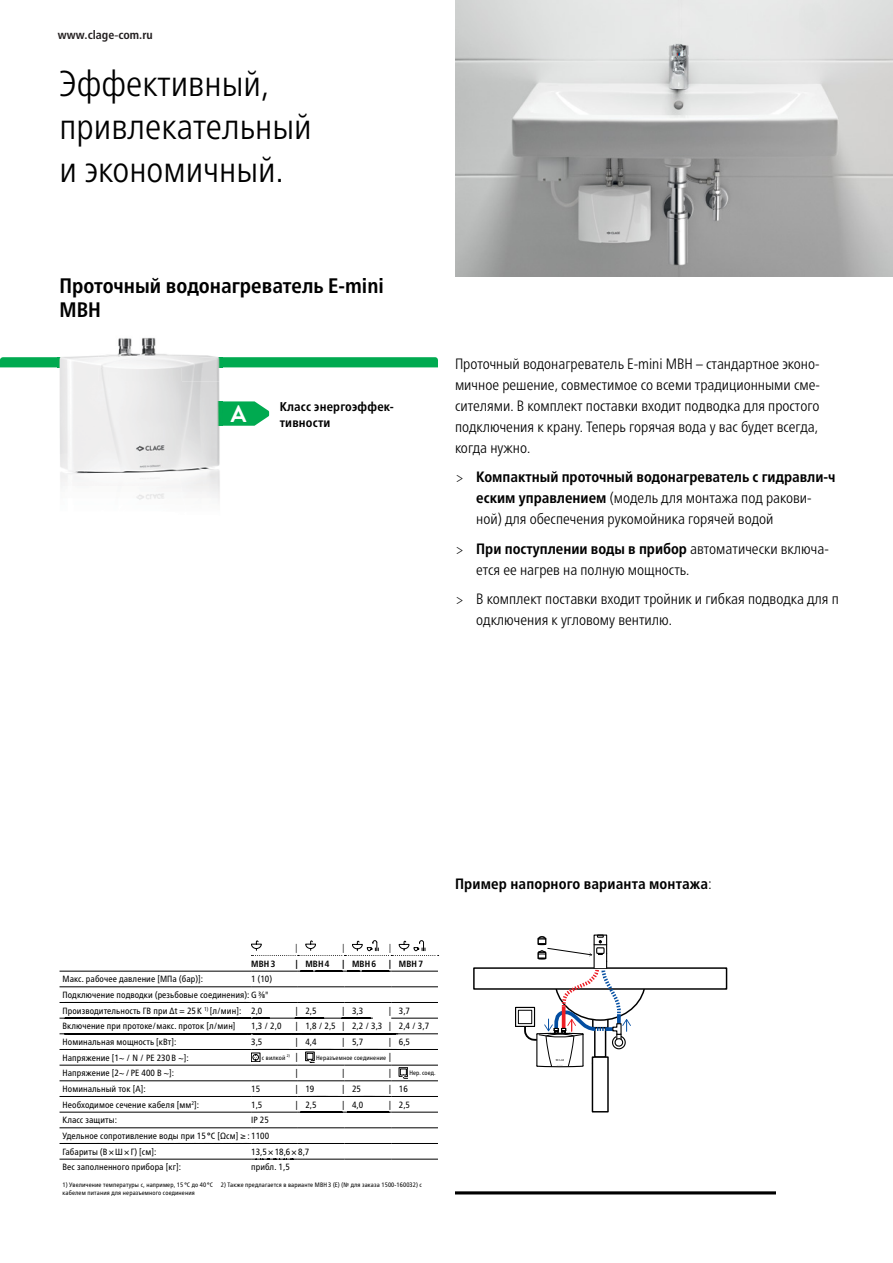
<style>
.page{position:relative;width:893px;height:1263px;background:#fff}
.page>*{position:absolute;margin:0;border:0;box-sizing:border-box;transform-origin:0 0}
.t1{font:300 condensed 36px/43.2px "Frutiger Neue LTW1 G";color:#000}
.t2{font:700 condensed 21px/24.5px "Frutiger Neue LTW1 G";color:#000}
.t3{font:300 condensed 15px/21px "Frutiger Neue LTW1 G";color:#000}
.t4{font:700 condensed 15px "Frutiger Neue LTW1 G";letter-spacing:.01em;color:#000}
.t5{font:700 condensed 12.75px/15.3px "Frutiger Neue LTW1 G";letter-spacing:.015em;color:#000}
.t6{font:700 condensed 12px "Frutiger LT Std";color:#231f20}
.t7{font:condensed 9px/15.6px "Frutiger Neue LTW1 G";letter-spacing:.01em;color:#000}
.t8{font:700 condensed 9px "Frutiger Neue LTW1 G";letter-spacing:.015em;color:#000}
.t9{font:300 condensed 9px "Frutiger Neue LTW1 G";color:#000}
.t10{font:condensed 6.45px/7.6px "Frutiger Neue LTW1 G";letter-spacing:.02em;color:#000}
.s1{font-family:"Arial";font-weight:400;font-stretch:normal}
.s2{font-family:"Brandon Text";font-stretch:normal}
.s3{font-weight:700}
.s4{font-size:9px}
.s5{font-weight:300}
</style>
<div class="page">
<svg style="left:0;top:357px;width:438px;height:10px;background:#05ab53"></svg>
<img style="left:57px;top:337px;width:165px;height:136px">
<img style="left:57px;top:357px;width:165px;height:10px">
<img style="left:60px;top:473px;width:160px;height:28px">
<img style="left:455px;top:0;width:438px;height:276px">
<div style="left:473px;top:967px;width:254px;height:23px;border:1px solid #000"></div>
<div style="left:592px;top:1056px;width:17px;height:56px;border:1px solid #000"></div>
<hr style="left:455px;top:1191px;width:320px;height:3px;background:#000">
<svg style="left:517px;top:1009px;width:6px;height:16px"></svg>
<div style="left:515px;top:1007px;width:20px;height:20px;border:1px solid #000"></div>
<div style="left:518px;top:1010px;width:14px;height:14px;border:1px solid #000"></div>
<svg style="left:523px;top:934px;width:123px;height:134px"></svg>
<svg style="left:60px;top:970px;width:378px;height:189px"></svg>
<hr style="left:60px;top:971px;width:191px;height:1px;background:#000">
<hr style="left:251px;top:971px;width:47px;height:1px;background:#000">
<hr style="left:391px;top:971px;width:47px;height:1px;background:#000">
<hr style="left:60px;top:986px;width:191px;height:1px;background:#000">
<hr style="left:251px;top:986px;width:47px;height:1px;background:#000">
<hr style="left:298px;top:986px;width:47px;height:1px;background:#000">
<hr style="left:345px;top:986px;width:46px;height:1px;background:#000">
<hr style="left:391px;top:986px;width:47px;height:1px;background:#000">
<hr style="left:251px;top:1002px;width:47px;height:1px;background:#000">
<hr style="left:298px;top:1002px;width:47px;height:1px;background:#000">
<hr style="left:345px;top:1002px;width:46px;height:1px;background:#000">
<hr style="left:391px;top:1002px;width:47px;height:1px;background:#000">
<hr style="left:391px;top:1018px;width:47px;height:1px;background:#000">
<hr style="left:391px;top:1033px;width:47px;height:1px;background:#000">
<hr style="left:60px;top:1049px;width:191px;height:1px;background:#000">
<hr style="left:391px;top:1049px;width:47px;height:1px;background:#000">
<hr style="left:60px;top:1065px;width:191px;height:1px;background:#000">
<hr style="left:251px;top:1065px;width:47px;height:1px;background:#000">
<hr style="left:391px;top:1065px;width:47px;height:1px;background:#000">
<hr style="left:60px;top:1080px;width:191px;height:1px;background:#000">
<hr style="left:251px;top:1080px;width:47px;height:1px;background:#000">
<hr style="left:298px;top:1080px;width:47px;height:1px;background:#000">
<hr style="left:345px;top:1080px;width:46px;height:1px;background:#000">
<hr style="left:391px;top:1080px;width:47px;height:1px;background:#000">
<hr style="left:60px;top:1096px;width:191px;height:1px;background:#000">
<hr style="left:251px;top:1096px;width:47px;height:1px;background:#000">
<hr style="left:391px;top:1096px;width:47px;height:1px;background:#000">
<hr style="left:60px;top:1112px;width:191px;height:1px;background:#000">
<hr style="left:251px;top:1112px;width:47px;height:1px;background:#000">
<hr style="left:391px;top:1112px;width:47px;height:1px;background:#000">
<hr style="left:60px;top:1127px;width:191px;height:1px;background:#000">
<hr style="left:251px;top:1127px;width:47px;height:1px;background:#000">
<hr style="left:298px;top:1127px;width:47px;height:1px;background:#000">
<hr style="left:345px;top:1127px;width:46px;height:1px;background:#000">
<hr style="left:391px;top:1127px;width:47px;height:1px;background:#000">
<hr style="left:60px;top:1159px;width:191px;height:1px;background:#000">
<hr style="left:298px;top:1065px;width:47px;height:1px;background:#000">
<hr style="left:345px;top:1065px;width:46px;height:1px;background:#000">
<hr style="left:251px;top:1143px;width:47px;height:1px;background:#000">
<hr style="left:298px;top:1143px;width:47px;height:1px;background:#000">
<hr style="left:345px;top:1143px;width:46px;height:1px;background:#000">
<hr style="left:391px;top:1143px;width:47px;height:1px;background:#000">
<hr style="left:298px;top:1159px;width:47px;height:1px;background:#000">
<hr style="left:345px;top:1159px;width:46px;height:1px;background:#000">
<hr style="left:391px;top:1159px;width:47px;height:1px;background:#000">
<svg style="left:251px;top:940px;width:188px;height:16px"></svg>
<hr style="left:298px;top:971px;width:93px;height:1px;background:#000">
<hr style="left:60px;top:1033px;width:338px;height:1px;background:#000">
<hr style="left:60px;top:1018px;width:313px;height:1px;background:#000">
<hr style="left:60px;top:1002px;width:191px;height:1px;background:#000">
<hr style="left:251px;top:1049px;width:148px;height:1px;background:#000">
<svg style="left:251px;top:1053px;width:9px;height:9px"></svg>
<svg style="left:305px;top:1052px;width:9px;height:9px"></svg>
<svg style="left:307px;top:1053px;width:7px;height:10px"></svg>
<svg style="left:399px;top:1067px;width:9px;height:9px"></svg>
<svg style="left:400px;top:1068px;width:8px;height:10px"></svg>
<hr style="left:298px;top:1096px;width:93px;height:1px;background:#000">
<hr style="left:298px;top:1112px;width:93px;height:1px;background:#000">
<hr style="left:60px;top:1143px;width:191px;height:1px;background:#000">
<hr style="left:251px;top:1159px;width:47px;height:1px;background:#000">
<svg style="left:218px;top:401px;width:51px;height:25px"></svg>
<h3 class="t6" style="left:58px;top:27px;width:96px">www.clage<span class="s1">-</span>com.ru</h3>
<h1 class="t1" style="left:60px;top:61px;width:254px">Эффективный, привлекательный и экономичный.</h1>
<h2 class="t2" style="left:60px;top:273px;width:326px">Проточный водонагреватель E-mini<br>MBH</h2>
<h3 class="t5" style="left:280px;top:399px;width:116px">Класс энергоэффек&shy;тивности</h3>
<p class="t3" style="left:455px;top:353px;width:366px">Проточный водонагреватель E-mini MBH – стандартное эконо&shy;мичное решение, совместимое со всеми традиционными сме&shy;сителями. В комплект поставки входит подводка для простого подключения к крану. Теперь горячая вода у вас будет всегда, когда нужно.</p>
<h3 class="t3" style="left:476px;top:466px;width:361px;text-indent:-21px"><span class="s2">&gt;</span> <span class="s3">Компактный проточный водонагреватель с гидравли-ч еским управлением</span> (модель для монтажа под ракови&shy;ной) для обеспечения рукомойника горячей водой</h3>
<h3 class="t3" style="left:476px;top:538px;width:354px;text-indent:-21px"><span class="s2">&gt;</span> <span class="s3">При поступлении воды в прибор</span> автоматически включа&shy;ется ее нагрев на полную мощность.</h3>
<h3 class="t3" style="left:476px;top:588px;width:364px;text-indent:-21px"><span class="s2">&gt;</span> В комплект поставки входит тройник и гибкая подводка для п одключения к угловому вентилю.</h3>
<p class="t9" style="left:295px;top:942px;width:4px">|</p>
<p class="t9" style="left:342px;top:942px;width:4px">|</p>
<p class="t9" style="left:389px;top:942px;width:4px">|</p>
<p class="t8" style="left:251px;top:958px;width:26px">MBH 3</p>
<p class="t8" style="left:295px;top:958px;width:36px">| MBH 4</p>
<p class="t8" style="left:342px;top:958px;width:36px">| MBH 6</p>
<p class="t8" style="left:389px;top:958px;width:36px">| MBH 7</p>
<p class="t7" style="left:63px;top:971px;width:142px">Макс. рабочее давление [МПа (бар)]:</p>
<p class="t7" style="left:63px;top:971px;width:211px;text-indent:189px">1 (10)<br>Подключение подводки (резьбовые соединения): G ⅜"<br>Производительность ГВ при ∆t = 25 K <sup>1)</sup> [л/мин]: 2,0</p>
<p class="t7" style="left:295px;top:1003px;width:23px">| 2,5</p>
<p class="t7" style="left:342px;top:1003px;width:23px">| 3,3</p>
<p class="t7" style="left:389px;top:1003px;width:23px">| 3,7</p>
<p class="t7" style="left:63px;top:1018px;width:174px">Включение при протоке/макс. проток [л/мин]</p>
<p class="t7" style="left:251px;top:1018px;width:32px">1,3 / 2,0</p>
<p class="t7" style="left:295px;top:1018px;width:135px">| 1,8 / 2,5 | 2,2 / 3,3 | 2,4 / 3,7</p>
<p class="t7" style="left:63px;top:1034px;width:115px">Номинальная мощность [кВт]:</p>
<p class="t7" style="left:251px;top:1034px;width:13px">3,5</p>
<p class="t7" style="left:295px;top:1034px;width:23px">| 4,4</p>
<p class="t7" style="left:342px;top:1034px;width:23px">| 5,7</p>
<p class="t7" style="left:389px;top:1034px;width:23px">| 6,5</p>
<p class="t7" style="left:63px;top:1050px;width:128px">Напряжение [1~ / N / PE 230 В ~]:</p>
<p class="t10" style="left:262px;top:1053px;width:30px">с вилкой <sup>2)</sup></p>
<p class="t7" style="left:295px;top:1049px;width:4px">|</p>
<p class="t10" style="left:316px;top:1054px;width:77px">Неразъемное соединение <span class="s4">|</span></p>
<p class="t7" style="left:63px;top:1065px;width:113px">Напряжение [2~ / PE 400 В ~]:</p>
<p class="t7" style="left:295px;top:1065px;width:4px">|</p>
<p class="t7" style="left:342px;top:1065px;width:4px">|</p>
<p class="t7" style="left:389px;top:1065px;width:4px">|</p>
<p class="t10" style="left:410px;top:1069px;width:27px">Нер. соед.</p>
<p class="t7" style="left:63px;top:1081px;width:85px">Номинальный ток [A]:</p>
<p class="t7" style="left:251px;top:1081px;width:10px">15</p>
<p class="t7" style="left:295px;top:1081px;width:20px">| 19</p>
<p class="t7" style="left:342px;top:1081px;width:20px">| 25</p>
<p class="t7" style="left:389px;top:1081px;width:20px">| 16</p>
<p class="t7" style="left:63px;top:1097px;width:138px">Необходимое сечение кабеля [мм<sup>2</sup>]:</p>
<p class="t7" style="left:251px;top:1097px;width:13px">1,5</p>
<p class="t7" style="left:295px;top:1097px;width:23px">| 2,5</p>
<p class="t7" style="left:342px;top:1097px;width:23px">| 4,0</p>
<p class="t7" style="left:389px;top:1097px;width:23px">| 2,5</p>
<p class="t7" style="left:63px;top:1112px;width:56px">Класс защиты:</p>
<p class="t7" style="left:63px;top:1112px;width:208px;text-align:justify;text-indent:189px">IP 25<br>Удельное сопротивление воды при 15 °C [Ωсм] ≥ : 1100<br>Габариты (В × Ш × Г) [см]:</p>
<p class="t7" style="left:251px;top:1144px;width:60px">13,5 × 18,6 × 8,7</p>
<p class="t7" style="left:63px;top:1159px;width:120px">Вес заполненного прибора [кг]:</p>
<p class="t7" style="left:251px;top:1159px;width:40px">прибл. 1,5</p>
<p class="t10" style="left:63px;top:1181px;width:361px">1) Увеличение температуры с, например, 15 °C до 40 °C 2) Также предлагается в варианте MBH 3 (E) (№ для заказа 1500-160032) с кабелем питания для неразъемного соединения</p>
<h3 class="t4" style="left:455px;top:875px;width:258px">Пример напорного варианта монтажа<span class="s5">:</span></h3>
</div>
